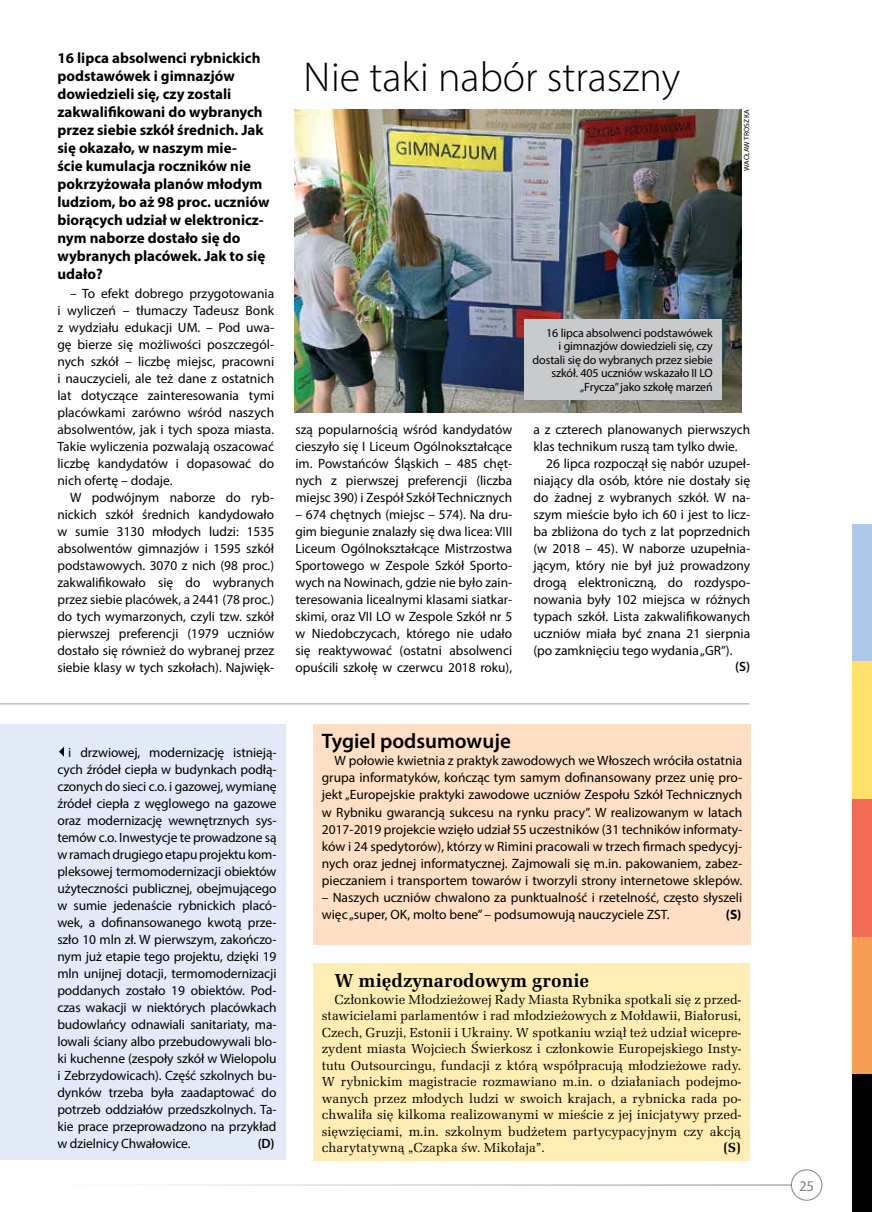
<style>
.page{position:relative;width:872px;height:1212px;background:#fff}
.page>*{position:absolute;margin:0;border:0;box-sizing:border-box;transform-origin:0 0}
.t1{font:300 42px "Myriad Pro";color:#000}
.t2{font:600 21px "Myriad Pro";color:#000}
.t3{font:700 19.5px "URW Latino TOT";color:#000}
.t4{font:700 15px/18px "Myriad Pro";color:#000}
.t5{font:15px "Myriad Pro";color:#808285}
.t6{font:13.5px/17px "Myriad Pro";color:#000;text-align:justify}
.t7{font:13.5px/16.5px "URW Latino TOT";color:#000;text-align:justify}
.t8{font:600 13.5px "Myriad Pro";color:#000}
.t9{font:700 13.5px "Myriad Pro";color:#000}
.t10{font:700 13.5px "URW Latino TOT";color:#000}
.t11{font:12px/13.5px "Myriad Pro";letter-spacing:-.01em;color:#000;text-align:right}
.t12{font:7.5px "Myriad Pro";letter-spacing:.02em;color:#000}
</style>
<div class="page">
<div style="left:852px;top:524px;width:20px;height:138px;background:#adc8e9"></div>
<div style="left:852px;top:662px;width:20px;height:137px;background:#ffe06a"></div>
<div style="left:852px;top:799px;width:20px;height:138px;background:#f36c55"></div>
<div style="left:852px;top:937px;width:20px;height:137px;background:#f89e53"></div>
<div style="left:852px;top:1074px;width:20px;height:138px;background:#000"></div>
<div style="left:0;top:725px;width:285px;height:435px;background:#e3eaf7"></div>
<img style="left:294px;top:109px;width:447px;height:304px">
<hr style="left:0;top:703px;width:749px;height:1px;background:#bcbec0">
<div style="left:313px;top:724px;width:437px;height:220px;background:#fedfc3"></div>
<div style="left:313px;top:964px;width:436px;height:197px;background:#ffedb3"></div>
<svg style="left:59px;top:747px;width:5px;height:10px"></svg>
<div style="left:524px;top:319px;width:197px;height:80px;background:#c9cacc"></div>
<div style="left:791px;top:1169px;width:31px;height:31px;border:1px solid #808285;border-radius:50%"></div>
<hr style="left:57px;top:1184px;width:734px;height:1px;background:#808285">
<p class="t4" style="left:57px;top:49px;width:213px">16 lipca absolwenci rybnickich podstawówek i gimnazjów dowiedzieli się, czy zostali zakwalifikowani do wybranych przez siebie szkół średnich. Jak się okazało, w naszym mie-<br>ście kumulacja roczników nie pokrzyżowała planów młodym ludziom, bo aż 98 proc. uczniów biorących udział w elektronicz&shy;nym naborze dostało się do wybranych placówek. Jak to się udało?</p>
<p class="t6" style="left:57px;top:284px;width:218px;text-indent:13px">– To efekt dobrego przygotowania i wyliczeń – tłumaczy Tadeusz Bonk z wydziału edukacji UM. – Pod uwa&shy;gę bierze się możliwości poszczegól&shy;nych szkół – liczbę miejsc, pracowni i nauczycieli, ale też dane z ostatnich lat dotyczące zainteresowania tymi placówkami zarówno wśród naszych absolwentów, jak i tych spoza miasta.<br>Takie wyliczenia pozwalają oszacować liczbę kandydatów i dopasować do nich ofertę – dodaje.</p>
<p class="t6" style="left:57px;top:489px;width:218px;text-indent:13px">W podwójnym naborze do ryb&shy;nickich szkół średnich kandydowało w sumie 3130 młodych ludzi: 1535 absolwentów gimnazjów i 1595 szkół podstawowych. 3070 z nich (98 proc.) zakwalifikowało się do wybranych przez siebie placówek, a 2441 (78 proc.) do tych wymarzonych, czyli tzw. szkół pierwszej preferencji (1979 uczniów dostało się również do wybranej przez siebie klasy w tych szkołach). Najwięk-</p>
<h1 class="t1" style="left:303px;top:52px;width:378px">Nie taki nabór straszny</h1>
<p class="t12" style="left:742px;top:171px;width:63px;rotate:-90deg">WACŁAW TROSZKA</p>
<p class="t11" style="left:532px;top:326px;width:182px">16 lipca absolwenci podstawówek<br>i gimnazjów dowiedzieli się, czy dostali się do wybranych przez siebie szkół. 405 uczniów wskazało II LO „Frycza” jako szkołę marzeń</p>
<p class="t6" style="left:295px;top:420px;width:218px">szą popularnością wśród kandydatów cieszyło się I Liceum Ogólnokształcące im. Powstańców Śląskich – 485 chęt&shy;nych z pierwszej preferencji (liczba miejsc 390) i Zespół Szkół Technicznych</p>
<p class="t6" style="left:295px;top:506px;width:218px">– 674 chętnych (miejsc – 574). Na dru&shy;gim biegunie znalazły się dwa licea: VIII Liceum Ogólnokształcące Mistrzostwa Sportowego w Zespole Szkół Sporto&shy;wych na Nowinach, gdzie nie było zain&shy;teresowania licealnymi klasami siatkar&shy;skimi, oraz VII LO w Zespole Szkół nr 5 w Niedobczycach, którego nie udało się reaktywować (ostatni absolwenci opuścili szkołę w czerwcu 2018 roku),</p>
<p class="t6" style="left:533px;top:420px;width:218px">a z czterech planowanych pierwszych</p>
<p class="t6" style="left:533px;top:437px;width:205px">klas technikum ruszą tam tylko dwie.</p>
<p class="t6" style="left:546px;top:455px;width:205px">26 lipca rozpoczął się nabór uzupeł-</p>
<p class="t6" style="left:533px;top:472px;width:218px">niający dla osób, które nie dostały się</p>
<p class="t6" style="left:533px;top:489px;width:218px">do żadnej z wybranych szkół. W na-</p>
<p class="t6" style="left:533px;top:506px;width:218px">szym mieście było ich 60 i jest to licz-</p>
<p class="t6" style="left:533px;top:523px;width:218px">ba zbliżona do tych z lat poprzednich</p>
<p class="t6" style="left:533px;top:540px;width:218px">(w 2018 – 45). W naborze uzupełnia-</p>
<p class="t6" style="left:533px;top:557px;width:218px">jącym, który nie był już prowadzony</p>
<p class="t6" style="left:533px;top:574px;width:218px">drogą elektroniczną, do rozdyspo-</p>
<p class="t6" style="left:533px;top:591px;width:218px">nowania były 102 miejsca w różnych</p>
<p class="t6" style="left:533px;top:608px;width:218px">typach szkół. Lista zakwalifikowanych</p>
<p class="t6" style="left:533px;top:625px;width:218px">uczniów miała być znana 21 sierpnia</p>
<p class="t6" style="left:533px;top:642px;width:201px">(po zamknięciu tego wydania „GR”).</p>
<p class="t8" style="left:735px;top:658px;width:17px">(S)</p>
<p class="t6" style="left:57px;top:744px;width:221px;text-indent:11px">i drzwiowej, modernizację istnieją&shy;cych źródeł ciepła w budynkach podłą&shy;czonych do sieci c.o. i gazowej, wymianę źródeł ciepła z węglowego na gazowe oraz modernizację wewnętrznych sys&shy;temów c.o. Inwestycje te prowadzone są w ramach drugiego etapu projektu kom&shy;pleksowej termomodernizacji obiektów użyteczności publicznej, obejmującego w sumie jedenaście rybnickich placó&shy;wek, a dofinansowanego kwotą prze&shy;szło 10 mln zł. W pierwszym, zakończo&shy;nym już etapie tego projektu, dzięki 19 mln unijnej dotacji, termomodernizacji poddanych zostało 19 obiektów. Pod&shy;czas wakacji w niektórych placówkach budowlańcy odnawiali sanitariaty, ma&shy;lowali ściany albo przebudowywali blo&shy;ki kuchenne (zespoły szkół w Wielopolu i Zebrzydowicach). Część szkolnych bu&shy;dynków trzeba była zaadaptować do potrzeb oddziałów przedszkolnych. Ta&shy;kie prace przeprowadzono na przykład w dzielnicy Chwałowice.</p>
<p class="t8" style="left:258px;top:1135px;width:18px">(D)</p>
<h2 class="t2" style="left:322px;top:728px;width:190px">Tygiel podsumowuje</h2>
<p class="t6" style="left:322px;top:752px;width:422px;text-indent:13px">W połowie kwietnia z praktyk zawodowych we Włoszech wróciła ostatnia grupa informatyków, kończąc tym samym dofinansowany przez unię pro&shy;jekt „Europejskie praktyki zawodowe uczniów Zespołu Szkół Technicznych w Rybniku gwarancją sukcesu na rynku pracy”. W realizowanym w latach 2017-2019 projekcie wzięło udział 55 uczestników (31 techników informaty&shy;ków i 24 spedytorów), którzy w Rimini pracowali w trzech firmach spedycyj&shy;nych oraz jednej informatycznej. Zajmowali się m.in. pakowaniem, zabez&shy;pieczaniem i transportem towarów i tworzyli strony internetowe sklepów.</p>
<p class="t6" style="left:322px;top:888px;width:422px">– Naszych uczniów chwalono za punktualność i rzetelność, często słyszeli więc „super, OK, molto bene” – podsumowują nauczyciele ZST.</p>
<p class="t9" style="left:725px;top:905px;width:17px">(S)</p>
<h3 class="t3" style="left:334px;top:969px;width:256px">W międzynarodowym gronie</h3>
<p class="t7" style="left:322px;top:991px;width:421px;text-indent:13px">Członkowie Młodzieżowej Rady Miasta Rybnika spotkali się z przed&shy;stawicielami parlamentów i rad młodzieżowych z Mołdawii, Białorusi, Czech, Gruzji, Estonii i Ukrainy. W spotkaniu wziął też udział wicepre&shy;zydent miasta Wojciech Świerkosz i członkowie Europejskiego Insty&shy;tutu Outsourcingu, fundacji z którą współpracują młodzieżowe rady.<br>W rybnickim magistracie rozmawiano m.in. o działaniach podejmo&shy;wanych przez młodych ludzi w swoich krajach, a rybnicka rada po&shy;chwaliła się kilkoma realizowanymi w mieście z jej inicjatywy przed&shy;sięwzięciami, m.in. szkolnym budżetem partycypacyjnym czy akcją charytatywną „Czapka św. Mikołaja”.</p>
<p class="t10" style="left:723px;top:1139px;width:19px">(S)</p>
<p class="t5" style="left:799px;top:1176px;width:17px">25</p>
</div>
